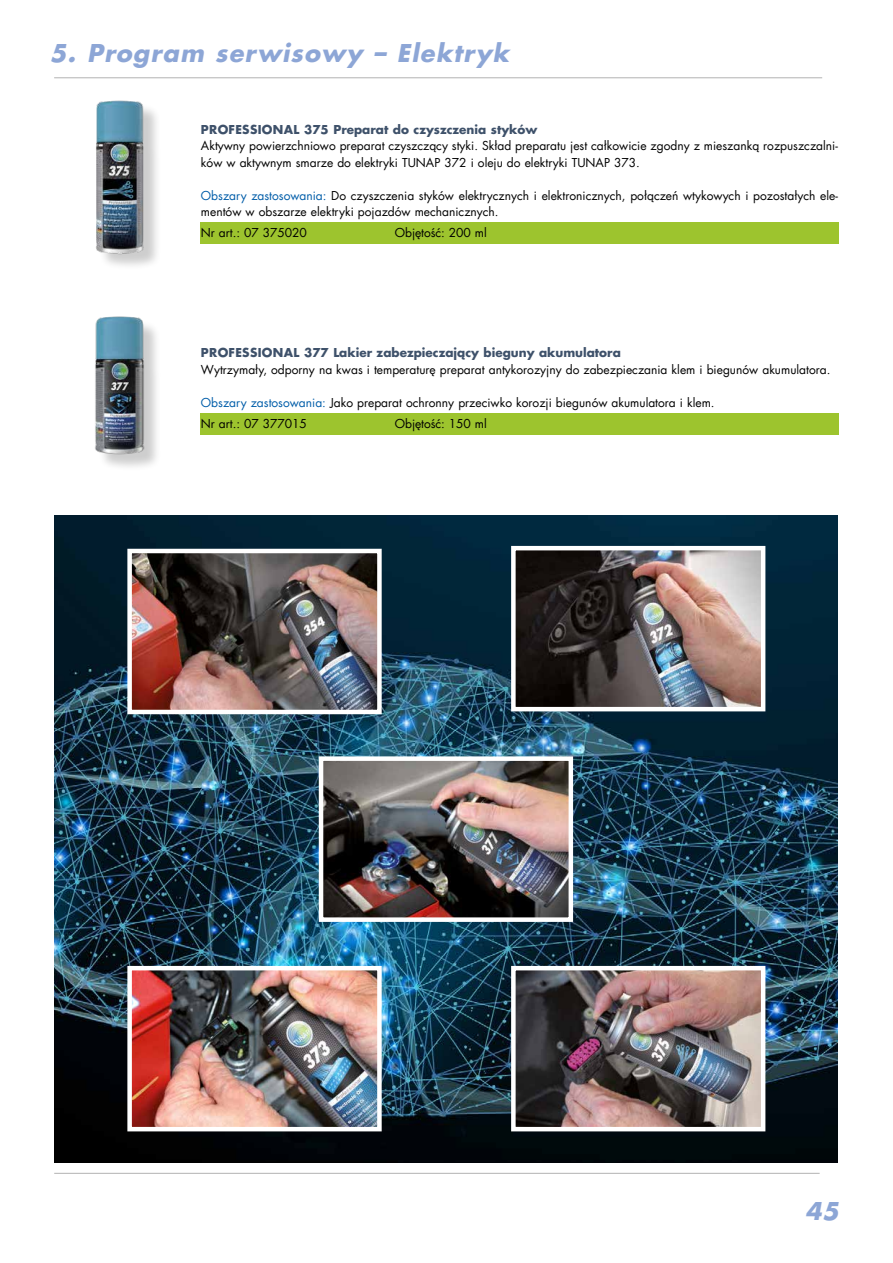
<style>
.page{position:relative;width:893px;height:1263px;background:#fff}
.page>*{position:absolute;margin:0;border:0;box-sizing:border-box;transform-origin:0 0}
.t1{font:italic 700 24px "Futura LT Pl";color:#8da6d6}
.t2{font:12px/16.5px "Futura LT Pl";color:#000}
.t3{font:700 12px "Futura LT Pl";color:#3e516a}
.s1{color:#005da9}
</style>
<div class="page">
<div style="left:201px;top:413px;width:638px;height:21px;background:#9dc42e"></div>
<div style="left:201px;top:223px;width:638px;height:21px;background:#9dc42e"></div>
<hr style="left:54px;top:77px;width:768px;height:1px;background:#b2b2b2">
<hr style="left:54px;top:1173px;width:766px;height:1px;background:#b2b2b2">
<div style="left:98px;top:103px;width:64px;height:168px;background:#000;opacity:.2"></div>
<img style="left:96px;top:100px;width:66px;height:155px">
<div style="left:98px;top:319px;width:64px;height:152px;background:#000;opacity:.2"></div>
<img style="left:95px;top:316px;width:67px;height:141px">
<img style="left:54px;top:516px;width:784px;height:646px">
<img style="left:132px;top:554px;width:245px;height:155px">
<div style="left:127px;top:549px;width:255px;height:165px;border:4px solid #fff"></div>
<img style="left:516px;top:551px;width:244px;height:155px">
<div style="left:511px;top:546px;width:254px;height:165px;border:4px solid #fff"></div>
<img style="left:132px;top:971px;width:245px;height:155px">
<div style="left:127px;top:966px;width:255px;height:165px;border:4px solid #fff"></div>
<img style="left:516px;top:971px;width:244px;height:155px">
<div style="left:511px;top:966px;width:254px;height:165px;border:4px solid #fff"></div>
<img style="left:324px;top:761px;width:244px;height:156px">
<div style="left:319px;top:756px;width:254px;height:166px;border:4px solid #fff"></div>
<h1 class="t1" style="left:50px;top:37px;width:466px">5. Program serwisowy – Elektryk</h1>
<p class="t3" style="left:201px;top:121px;width:338px">PROFESSIONAL 375 Preparat do czyszczenia styków</p>
<p class="t2" style="left:201px;top:138px;width:638px">Aktywny powierzchniowo preparat czyszczący styki. Skład preparatu jest całkowicie zgodny z mieszanką rozpuszczalni&shy;ków w aktywnym smarze do elektryki TUNAP 372 i oleju do elektryki TUNAP 373.</p>
<p class="t2" style="left:201px;top:187px;width:638px"><span class="s1">Obszary zastosowania:</span> Do czyszczenia styków elektrycznych i elektronicznych, połączeń wtykowych i pozostałych ele&shy;mentów w obszarze elektryki pojazdów mechanicznych.</p>
<p class="t2" style="left:201px;top:225px;width:107px">Nr art.: 07 375020</p>
<p class="t2" style="left:395px;top:225px;width:93px">Objętość: 200 ml</p>
<p class="t3" style="left:201px;top:345px;width:421px">PROFESSIONAL 377 Lakier zabezpieczający bieguny akumulatora</p>
<p class="t2" style="left:201px;top:361px;width:631px">Wytrzymały, odporny na kwas i temperaturę preparat antykorozyjny do zabezpieczania klem i biegunów akumulatora.</p>
<p class="t2" style="left:201px;top:392px;width:515px;line-height:21px"><span class="s1">Obszary zastosowania:</span> Jako preparat ochronny przeciwko korozji biegunów akumulatora i klem.<br>Nr art.: 07 377015</p>
<p class="t2" style="left:395px;top:415px;width:93px">Objętość: 150 ml</p>
<h1 class="t1" style="left:805px;top:1195px;width:41px">45</h1>
</div>
